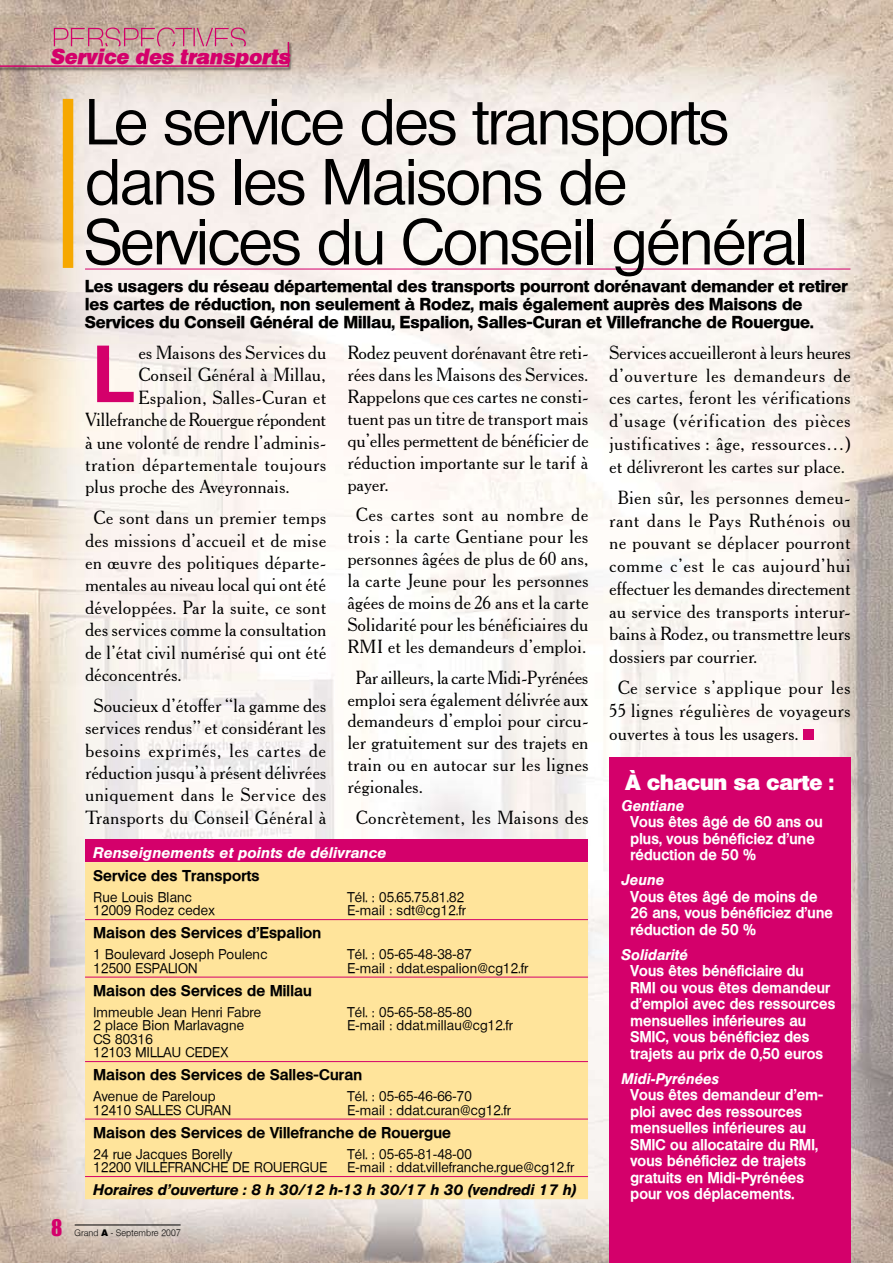
<style>
.page{position:relative;width:893px;height:1263px;background:#fff}
.page>*{position:absolute;margin:0;border:0;box-sizing:border-box;transform-origin:0 0}
.t1{font:700 78.45px "Olympia";color:#d4006b}
.t2{font:500 63px/60px "Olympia";letter-spacing:-.025em;color:#000}
.t3{font:21px "Olympia Heavy Ita";letter-spacing:.015em;color:#d4006b;scale:.95 1}
.t4{font:800 21px "Olympia";color:#fff}
.t5{font:18.45px/21.9px "Glouces Old Style";letter-spacing:.01em;color:#000;text-align:justify}
.t6{font:18.45px "Glouces Old Style";letter-spacing:-.01em;color:#000}
.t7{font:18.45px "Glouces Old Style";letter-spacing:.035em;color:#000}
.t8{font:18.45px "Glouces Old Style";letter-spacing:.03em;color:#000}
.t9{font:800 16.5px/18px "Olympia";letter-spacing:.005em;color:#000}
.t10{font:700 15px/16.5px "Olympia";letter-spacing:.015em;color:#fff;scale:.95 1}
.t11{font:700 15px "Olympia";letter-spacing:.015em;color:#000}
.t12{font:15px "Olympia Bold Ita";letter-spacing:.005em;color:#000}
.t13{font:15px "Olympia Bold Ita";letter-spacing:.015em;color:#fff;scale:.95 1}
.t14{font:15px "Olympia Bold Ita";letter-spacing:.015em;color:#fff}
.t15{font:500 13.5px/13.5px "Olympia";letter-spacing:.015em;color:#000}
.t16{font:300 9px "Olympia";letter-spacing:.015em;color:#000}
.s1{font-weight:800}
</style>
<div class="page">
<img style="left:0;top:0;width:893px;height:1263px">
<hr style="left:85px;top:269px;width:765px;height:1px;background:#d4006b">
<div style="left:63px;top:99px;width:10px;height:169px;background:#f6a800"></div>
<div style="left:803px;top:729px;width:11px;height:11px;background:#d4006b"></div>
<div style="left:609px;top:757px;width:241px;height:506px;background:#d4006b"></div>
<div style="left:85px;top:839px;width:503px;height:23px;background:#d4006b"></div>
<div style="left:85px;top:862px;width:503px;height:337px;background:#ffe49b"></div>
<hr style="left:85px;top:919px;width:254px;height:1px;background:#d4006b">
<hr style="left:339px;top:919px;width:249px;height:1px;background:#d4006b">
<hr style="left:85px;top:1061px;width:254px;height:1px;background:#d4006b">
<hr style="left:339px;top:1061px;width:249px;height:1px;background:#d4006b">
<hr style="left:85px;top:1119px;width:254px;height:1px;background:#d4006b">
<hr style="left:339px;top:1119px;width:249px;height:1px;background:#d4006b">
<hr style="left:85px;top:1176px;width:254px;height:1px;background:#d4006b">
<hr style="left:339px;top:1176px;width:249px;height:1px;background:#d4006b">
<hr style="left:85px;top:977px;width:254px;height:1px;background:#d4006b">
<hr style="left:339px;top:977px;width:249px;height:1px;background:#d4006b">
<hr style="left:75px;top:1225px;width:106px;height:1px;background:#000">
<div style="left:0;top:41px;width:293px;height:31px;background:#000;opacity:.75"></div>
<svg style="left:0;top:27px;width:290px;height:41px;background:#c9a39e"></svg>
<svg style="left:52px;top:1219px;width:10px;height:17px"></svg>
<p class="t3" style="left:51px;top:44px;width:254px">Service des transports</p>
<h2 class="t2" style="left:85px;top:92px;width:724px">Le service des transports dans les Maisons de<br>Services du Conseil général</h2>
<p class="t9" style="left:85px;top:277px;width:764px">Les usagers du réseau départemental des transports pourront dorénavant demander et retirer les cartes de réduction, non seulement à Rodez, mais également auprès des Maisons de<br>Services du Conseil Général de Millau, Espalion, Salles-Curan et Villefranche de Rouergue.</p>
<h1 class="t1" style="left:94px;top:328px;width:41px">L</h1>
<p class="t5" style="left:138px;top:341px;width:189px">es Maisons des Services du</p>
<p class="t5" style="left:609px;top:341px;width:243px;line-height:22.8px">Services accueilleront à leurs heures d’ouverture les demandeurs de ces cartes, feront les vérifications d’usage (vérification des pièces justificatives : âge, ressources…) et délivreront les cartes sur place.</p>
<p class="t5" style="left:609px;top:486px;width:243px;line-height:22.8px;text-indent:9px">Bien sûr, les personnes demeu&shy;rant dans le Pays Ruthénois ou ne pouvant se déplacer pourront comme c’est le cas aujourd’hui effectuer les demandes directement au service des transports interur&shy;bains à Rodez, ou transmettre leurs dossiers par courrier.</p>
<p class="t5" style="left:609px;top:676px;width:243px;line-height:22.8px;text-indent:9px">Ce service s’applique pour les 55 lignes régulières de voyageurs ouvertes à tous les usagers.</p>
<p class="t4" style="left:625px;top:770px;width:210px">À chacun sa carte :</p>
<p class="t13" style="left:622px;top:796px;width:67px">Gentiane</p>
<p class="t10" style="left:630px;top:813px;width:204px">Vous êtes âgé de 60 ans ou plus, vous bénéficiez d’une réduction de 50 %</p>
<p class="t13" style="left:622px;top:871px;width:46px">Jeune</p>
<p class="t10" style="left:630px;top:888px;width:215px">Vous êtes âgé de moins de<br>26 ans, vous bénéficiez d’une réduction de 50 %</p>
<p class="t13" style="left:622px;top:945px;width:71px">Solidarité</p>
<p class="t10" style="left:630px;top:962px;width:217px">Vous êtes bénéficiaire du<br>RMI ou vous êtes demandeur d’emploi avec des ressources mensuelles inférieures au<br>SMIC, vous bénéficiez des trajets au prix de 0,50 euros</p>
<p class="t13" style="left:622px;top:1069px;width:104px">Midi-Pyrénées</p>
<p class="t10" style="left:630px;top:1086px;width:204px">Vous êtes demandeur d’em&shy;ploi avec des ressources mensuelles inférieures au<br>SMIC ou allocataire du RMI, vous bénéficiez de trajets gratuits en Midi-Pyrénées pour vos déplacements.</p>
<p class="t5" style="left:347px;top:341px;width:243px">Rodez peuvent dorénavant être reti&shy;rées dans les Maisons des Services.<br>Rappelons que ces cartes ne consti&shy;tuent pas un titre de transport mais qu’elles permettent de bénéficier de réduction importante sur le tarif à payer.</p>
<p class="t5" style="left:347px;top:503px;width:243px;text-align:center">Ces cartes sont au nombre de trois : la carte Gentiane pour les personnes âgées de plus de 60 ans, la carte Jeune pour les personnes âgées de moins de 26 ans et la carte<br>Solidarité pour les bénéficiaires du<br>RMI et les demandeurs d’emploi.</p>
<p class="t5" style="left:347px;top:666px;width:243px;text-indent:9px">Par ailleurs, la carte Midi-Pyrénées emploi sera également délivrée aux demandeurs d’emploi pour circu&shy;ler gratuitement sur des trajets en train ou en autocar sur les lignes régionales.</p>
<p class="t8" style="left:356px;top:806px;width:234px">Concrètement, les Maisons des</p>
<p class="t5" style="left:138px;top:363px;width:189px">Conseil Général à Millau,</p>
<p class="t5" style="left:138px;top:386px;width:189px">Espalion, Salles-Curan et</p>
<p class="t6" style="left:85px;top:408px;width:242px">Villefranche de Rouergue répondent</p>
<p class="t5" style="left:85px;top:431px;width:243px">à une volonté de rendre l’adminis-</p>
<p class="t7" style="left:85px;top:453px;width:243px">tration départementale toujours</p>
<p class="t5" style="left:85px;top:475px;width:206px">plus proche des Aveyronnais.</p>
<p class="t5" style="left:85px;top:506px;width:243px;line-height:22.4px;text-indent:9px">Ce sont dans un premier temps des missions d’accueil et de mise en œuvre des politiques départe&shy;mentales au niveau local qui ont été développées. Par la suite, ce sont des services comme la consultation de l’état civil numérisé qui ont été déconcentrés.</p>
<p class="t5" style="left:85px;top:694px;width:243px;line-height:22.4px;text-align:center">Soucieux d’étoffer “la gamme des services rendus” et considérant les besoins exprimés, les cartes de réduction jusqu’à présent délivrées uniquement dans le Service des Transports du Conseil Général à</p>
<p class="t14" style="left:94px;top:844px;width:294px">Renseignements et points de délivrance</p>
<p class="t11" style="left:94px;top:866px;width:168px">Service des Transports</p>
<p class="t15" style="left:94px;top:890px;width:123px">Rue Louis Blanc<br>12009 Rodez cedex</p>
<p class="t15" style="left:347px;top:890px;width:120px">Tél. : 05.65.75.81.82<br>E-mail : sdt@cg12.fr</p>
<p class="t11" style="left:94px;top:924px;width:229px">Maison des Services d’Espalion</p>
<p class="t15" style="left:94px;top:948px;width:175px">1 Boulevard Joseph Poulenc<br>12500 ESPALION</p>
<p class="t15" style="left:347px;top:948px;width:182px">Tél. : 05-65-48-38-87<br>E-mail : ddat.espalion@cg12.fr</p>
<p class="t11" style="left:94px;top:981px;width:220px">Maison des Services de Millau</p>
<p class="t15" style="left:94px;top:1005px;width:169px">Immeuble Jean Henri Fabre<br>2 place Bion Marlavagne<br>CS 80316<br>12103 MILLAU CEDEX</p>
<p class="t15" style="left:347px;top:1005px;width:167px">Tél. : 05-65-58-85-80<br>E-mail : ddat.millau@cg12.fr</p>
<p class="t11" style="left:94px;top:1066px;width:270px">Maison des Services de Salles-Curan</p>
<p class="t15" style="left:94px;top:1090px;width:139px">Avenue de Pareloup<br>12410 SALLES CURAN</p>
<p class="t15" style="left:347px;top:1090px;width:165px">Tél. : 05-65-46-66-70<br>E-mail : ddat.curan@cg12.fr</p>
<p class="t11" style="left:94px;top:1123px;width:359px">Maison des Services de Villefranche de Rouergue</p>
<p class="t15" style="left:94px;top:1147px;width:235px">24 rue Jacques Borelly<br>12200 VILLEFRANCHE DE ROUERGUE</p>
<p class="t15" style="left:347px;top:1147px;width:228px">Tél. : 05-65-81-48-00<br>E-mail : ddat.villefranche.rgue@cg12.fr</p>
<p class="t12" style="left:94px;top:1181px;width:485px">Horaires d’ouverture : 8 h 30/12 h-13 h 30/17 h 30 (vendredi 17 h)</p>
<p class="t16" style="left:74px;top:1227px;width:108px">Grand <span class="s1">A</span> - Septembre 2007</p>
</div>
